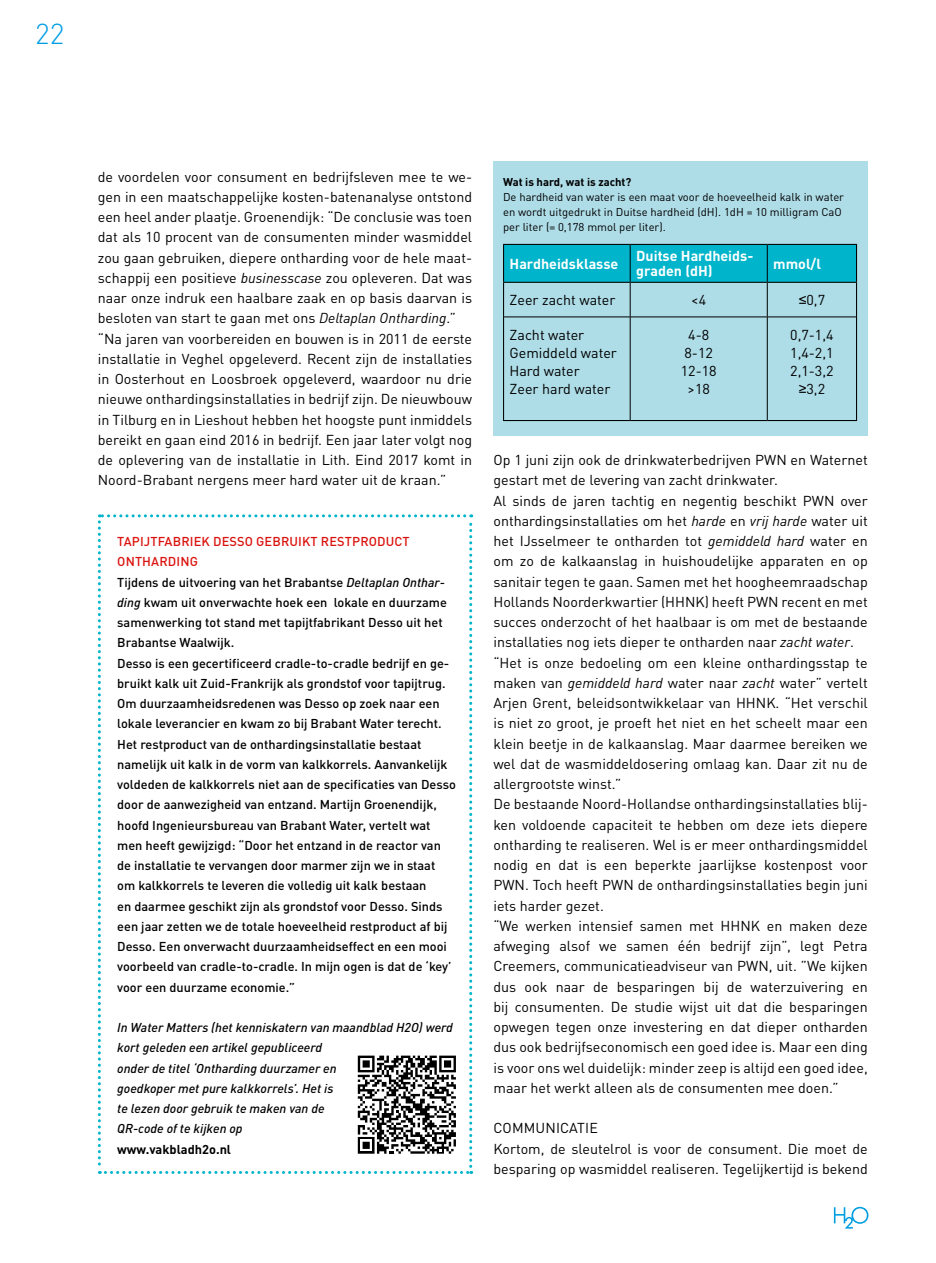
<style>
.page{position:relative;width:936px;height:1263px;background:#fff}
.page>*{position:absolute;margin:0;border:0;box-sizing:border-box;transform-origin:0 0}
.t1{font:300 28.5px "DIN Pro";color:#009ee3}
.t2{font:14.25px/20.2px "DIN Pro";color:#000}
.t3{font:700 14.25px/15px "DIN Pro";color:#fff}
.t4{font:14.25px/18px "DIN Pro";color:#000;text-align:center}
.t5{font:500 12.75px/20.2px "DIN Pro";color:#000}
.t6{font:italic 500 12.75px/20.2px "DIN Pro";color:#000}
.t7{font:700 12.75px "DIN Pro";color:#000}
.t8{font:11.25px/15px "DIN Pro";color:#000}
.t9{font:700 11.25px "DIN Pro";color:#000}
.s1{font-style:italic}
.s2{color:#db130e}
.s3{font-family:"Arial Narrow"}
</style>
<div class="page">
<div style="left:493px;top:162px;width:374px;height:274px;background:#aedce7"></div>
<svg style="left:833px;top:1207px;width:35px;height:21px"></svg>
<div style="left:504px;top:245px;width:352px;height:37px;background:#00b5cb"></div>
<hr style="left:630px;top:245px;width:1px;height:37px;background:#000">
<hr style="left:767px;top:245px;width:1px;height:37px;background:#000">
<hr style="left:630px;top:283px;width:1px;height:34px;background:#000">
<hr style="left:767px;top:283px;width:1px;height:34px;background:#000">
<hr style="left:504px;top:317px;width:126px;height:1px;background:#000">
<hr style="left:630px;top:317px;width:137px;height:1px;background:#000">
<hr style="left:630px;top:317px;width:1px;height:103px;background:#000">
<hr style="left:767px;top:317px;width:89px;height:1px;background:#000">
<hr style="left:767px;top:317px;width:1px;height:103px;background:#000">
<hr style="left:503px;top:244px;width:127px;height:1px;background:#000">
<hr style="left:503px;top:245px;width:1px;height:37px;background:#000">
<hr style="left:630px;top:244px;width:137px;height:1px;background:#000">
<hr style="left:767px;top:244px;width:90px;height:1px;background:#000">
<hr style="left:856px;top:245px;width:1px;height:37px;background:#000">
<hr style="left:503px;top:283px;width:1px;height:34px;background:#000">
<hr style="left:856px;top:283px;width:1px;height:34px;background:#000">
<hr style="left:503px;top:317px;width:1px;height:103px;background:#000">
<hr style="left:856px;top:317px;width:1px;height:103px;background:#000">
<hr style="left:503px;top:420px;width:127px;height:1px;background:#000">
<hr style="left:630px;top:420px;width:137px;height:1px;background:#000">
<hr style="left:767px;top:420px;width:90px;height:1px;background:#000">
<hr style="left:503px;top:282px;width:127px;height:1px;background:#000">
<hr style="left:630px;top:282px;width:137px;height:1px;background:#000">
<hr style="left:767px;top:282px;width:90px;height:1px;background:#000">
<svg style="left:98px;top:514px;width:374px;height:660px"></svg>
<h1 class="t1" style="left:35px;top:12px;width:31px">22</h1>
<p class="t2" style="left:98px;top:165px;width:376px">de voordelen voor consument en bedrijfsleven mee te we&shy;gen in een maatschappelijke kosten-batenanalyse ontstond een heel ander plaatje. Groenendijk: “De conclusie was toen dat als 10 procent van de consumenten minder wasmiddel zou gaan gebruiken, diepere ontharding voor de hele maat&shy;schappij een positieve <span class="s1">businesscase</span> zou opleveren. Dat was naar onze indruk een haalbare zaak en op basis daarvan is besloten van start te gaan met ons <span class="s1">Deltaplan Ontharding</span>.” “Na jaren van voorbereiden en bouwen is in 2011 de eerste installatie in Veghel opgeleverd. Recent zijn de installaties in Oosterhout en Loosbroek opgeleverd, waardoor nu drie nieuwe onthardingsinstallaties in bedrijf zijn. De nieuwbouw in Tilburg en in Lieshout hebben het hoogste punt inmiddels bereikt en gaan eind 2016 in bedrijf. Een jaar later volgt nog de oplevering van de installatie in Lith. Eind 2017 komt in Noord-Brabant nergens meer hard water uit de kraan.”</p>
<p class="t5" style="left:117px;top:530px;width:340px"><span class="s2">TAPIJTFABRIEK DESSO GEBRUIKT RESTPRODUCT ONTHARDING<br></span>Tijdens de uitvoering van het Brabantse <span class="s1">Deltaplan Onthar&shy;ding</span> kwam uit onverwachte hoek een lokale en duurzame samenwerking tot stand met tapijtfabrikant Desso uit het Brabantse Waalwijk.<br>Desso is een gecertificeerd cradle-to-cradle bedrijf en ge&shy;bruikt kalk uit Zuid-Frankrijk als grondstof voor tapijtrug.<br>Om duurzaamheidsredenen was Desso op zoek naar een lokale leverancier en kwam zo bij Brabant Water terecht.<br>Het restproduct van de onthardingsinstallatie bestaat namelijk uit kalk in de vorm van kalkkorrels. Aanvankelijk voldeden de kalkkorrels niet aan de specificaties van Desso door de aanwezigheid van entzand. Martijn Groenendijk, hoofd Ingenieursbureau van Brabant Water, vertelt wat men heeft gewijzigd: “Door het entzand in de reactor van de installatie te vervangen door marmer zijn we in staat om kalkkorrels te leveren die volledig uit kalk bestaan<br>en daarmee geschikt zijn als grondstof voor Desso. Sinds een jaar zetten we de totale hoeveelheid restproduct af bij Desso. Een onverwacht duurzaamheidseffect en een mooi voorbeeld van cradle-to-cradle. In mijn ogen is dat de ‘key’ voor een duurzame economie.”</p>
<p class="t6" style="left:117px;top:1016px;width:337px">In Water Matters (het kenniskatern van maandblad H2O) werd kort geleden een artikel gepubliceerd<br>onder de titel ‘Ontharding duurzamer en<br>goedkoper met pure kalkkorrels’. Het is<br>te lezen door gebruik te maken van de<br>QR-code of te kijken op</p>
<p class="t7" style="left:117px;top:1138px;width:115px">www.vakbladh2o.nl</p>
<p class="t9" style="left:503px;top:172px;width:130px">Wat is hard, wat is zacht?</p>
<p class="t8" style="left:503px;top:188px;width:342px">De hardheid van water is een maat voor de hoeveelheid kalk in water en wordt uitgedrukt in Duitse hardheid (dH). 1dH = 10 milligram CaO per liter (= 0,178 mmol per liter).</p>
<p class="t3" style="left:509px;top:254px;width:110px">Hardheidsklasse</p>
<p class="t3" style="left:636px;top:247px;width:119px">Duitse Hardheids&shy;graden (dH)</p>
<p class="t3" style="left:773px;top:254px;width:49px">mmol/l</p>
<p class="t2" style="left:509px;top:288px;width:107px">Zeer zacht water</p>
<p class="t2" style="left:691px;top:288px;width:16px">&lt;4</p>
<p class="t4" style="left:798px;top:289px;width:28px"><span class="s3">≤</span>0,7</p>
<p class="t2" style="left:509px;top:324px;width:109px;line-height:18px">Zacht water<br>Gemiddeld water<br>Hard water<br>Zeer hard water</p>
<p class="t2" style="left:680px;top:324px;width:37px;line-height:18px;text-align:center">4-8<br>8-12<br>12-18 &gt;18</p>
<p class="t4" style="left:790px;top:324px;width:45px">0,7-1,4<br>1,4-2,1<br>2,1-3,2 <span class="s3">≥</span>3,2</p>
<p class="t2" style="left:493px;top:448px;width:376px">Op 1 juni zijn ook de drinkwaterbedrijven PWN en Waternet gestart met de levering van zacht drinkwater.<br>Al sinds de jaren tachtig en negentig beschikt PWN over onthardingsinstallaties om het <span class="s1">harde</span> en <span class="s1">vrij harde</span> water uit het IJsselmeer te ontharden tot <span class="s1">gemiddeld hard</span> water en om zo de kalkaanslag in huishoudelijke apparaten en op sanitair tegen te gaan. Samen met het hoogheemraadschap Hollands Noorderkwartier (HHNK) heeft PWN recent en met succes onderzocht of het haalbaar is om met de bestaande installaties nog iets dieper te ontharden naar <span class="s1">zacht water</span>. “Het is onze bedoeling om een kleine onthardingsstap te maken van <span class="s1">gemiddeld hard</span> water naar <span class="s1">zacht</span> water” vertelt Arjen Grent, beleidsontwikkelaar van HHNK. “Het verschil is niet zo groot, je proeft het niet en het scheelt maar een klein beetje in de kalkaanslag. Maar daarmee bereiken we wel dat de wasmiddeldosering omlaag kan. Daar zit nu de allergrootste winst.”<br>De bestaande Noord-Hollandse onthardingsinstallaties blij&shy;ken voldoende capaciteit te hebben om deze iets diepere ontharding te realiseren. Wel is er meer onthardingsmiddel nodig en dat is een beperkte jaarlijkse kostenpost voor PWN. Toch heeft PWN de onthardingsinstallaties begin juni iets harder gezet.<br>“We werken intensief samen met HHNK en maken deze afweging alsof we samen één bedrijf zijn”, legt Petra Creemers, communicatieadviseur van PWN, uit. ”We kijken dus ook naar de besparingen bij de waterzuivering en bij consumenten. De studie wijst uit dat die besparingen opwegen tegen onze investering en dat dieper ontharden dus ook bedrijfseconomisch een goed idee is. Maar een ding is voor ons wel duidelijk: minder zeep is altijd een goed idee, maar het werkt alleen als de consumenten mee doen.”</p>
<p class="t2" style="left:493px;top:1117px;width:376px">COMMUNICATIE<br>Kortom, de sleutelrol is voor de consument. Die moet de besparing op wasmiddel realiseren. Tegelijkertijd is bekend</p>
</div>
